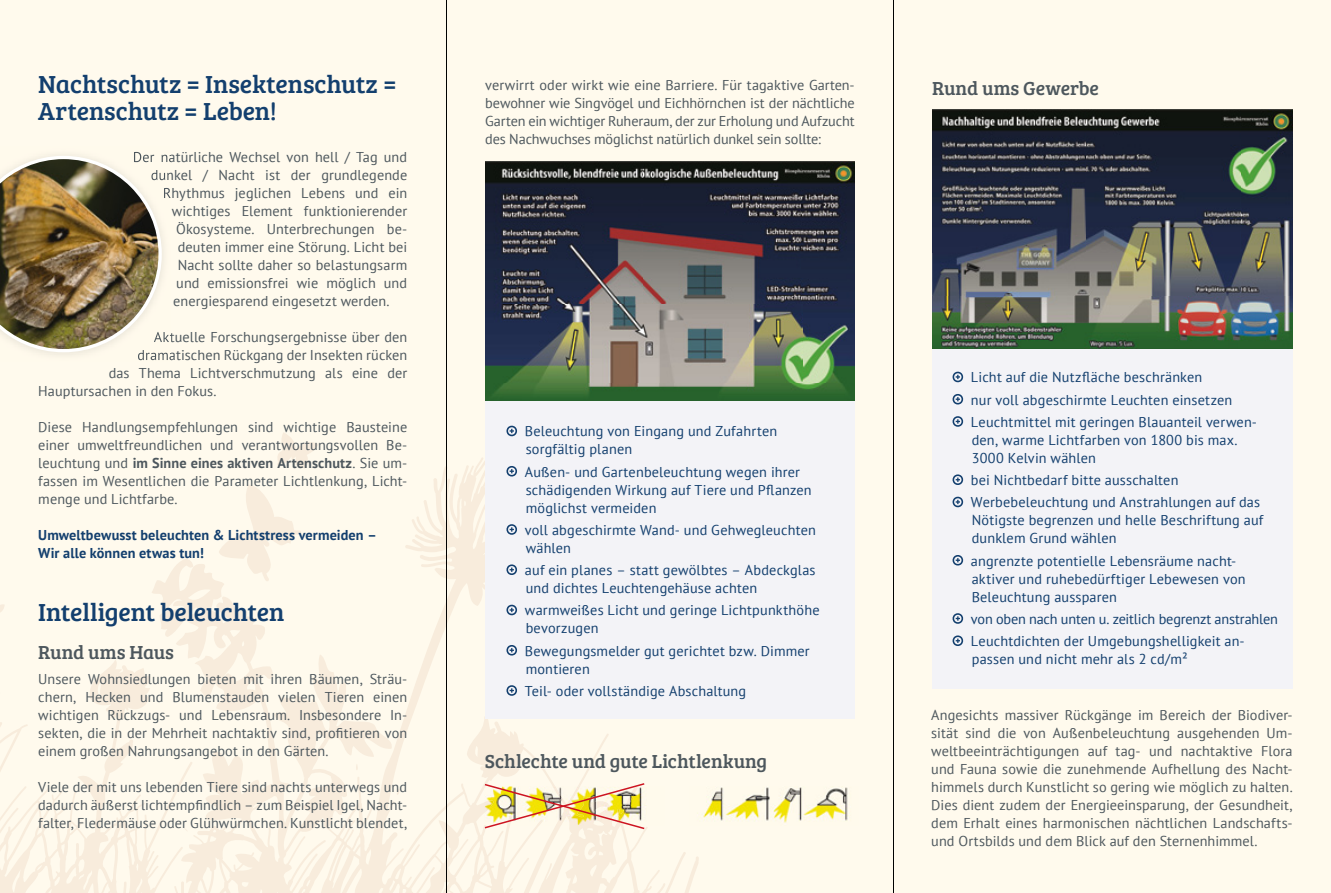
<style>
.page{position:relative;width:1331px;height:893px;background:#fffaed}
.page>*{position:absolute;margin:0;border:0;box-sizing:border-box;transform-origin:0 0}
.t1{font:25.5px/27px "Bree Serif";color:#133f6e}
.t2{font:19.5px "Bree Serif";letter-spacing:-.005em;color:#4d575d}
.t3{font:14.25px/18px "PT Sans";letter-spacing:.005em;color:#4d575d;text-align:justify}
.t4{font:14.25px/18px "PT Sans";letter-spacing:.01em;color:#133f6e}
.t5{font:700 14.25px/18px "PT Sans";letter-spacing:.01em;color:#133f6e}
.s1{font-weight:700}
</style>
<div class="page">
<svg style="left:0;top:373px;width:699px;height:520px"></svg>
<svg style="left:396px;top:789px;width:4px;height:6px"></svg>
<div style="left:485px;top:383px;width:370px;height:336px;background:#f3f3f7"></div>
<div style="left:932px;top:296px;width:361px;height:393px;background:#f3f3f7"></div>
<svg style="left:506px;top:425px;width:11px;height:12px"></svg>
<svg style="left:506px;top:466px;width:11px;height:11px"></svg>
<svg style="left:506px;top:524px;width:11px;height:11px"></svg>
<svg style="left:506px;top:564px;width:11px;height:11px"></svg>
<svg style="left:506px;top:604px;width:11px;height:12px"></svg>
<svg style="left:506px;top:645px;width:11px;height:11px"></svg>
<svg style="left:506px;top:685px;width:11px;height:11px"></svg>
<svg style="left:952px;top:371px;width:12px;height:12px"></svg>
<svg style="left:952px;top:394px;width:12px;height:11px"></svg>
<svg style="left:952px;top:416px;width:12px;height:11px"></svg>
<svg style="left:952px;top:474px;width:12px;height:11px"></svg>
<svg style="left:952px;top:496px;width:12px;height:12px"></svg>
<svg style="left:952px;top:555px;width:12px;height:11px"></svg>
<svg style="left:952px;top:613px;width:12px;height:11px"></svg>
<svg style="left:952px;top:635px;width:12px;height:11px"></svg>
<img style="left:644px;top:786px;width:21px;height:39px">
<img style="left:689px;top:786px;width:159px;height:39px">
<img style="left:485px;top:783px;width:159px;height:46px">
<img style="left:486px;top:162px;width:369px;height:238px">
<img style="left:932px;top:110px;width:309px;height:186px">
<img style="left:1241px;top:110px;width:52px;height:186px">
<img style="left:932px;top:296px;width:361px;height:52px">
<img style="left:134px;top:152px;width:37px;height:4px">
<img style="left:138px;top:352px;width:33px;height:9px">
<img style="left:0;top:156px;width:171px;height:196px">
<hr style="left:446px;top:0;width:1px;height:893px;background:#000">
<hr style="left:893px;top:0;width:1px;height:893px;background:#000">
<h1 class="t1" style="left:38px;top:69px;width:360px">Nachtschutz = Insektenschutz =<br>Artenschutz = Leben!</h1>
<p class="t3" style="left:485px;top:76px;width:371px">verwirrt oder wirkt wie eine Barriere. Für tagaktive Garten&shy;bewohner wie Singvögel und Eichhörnchen ist der nächtliche Garten ein wichtiger Ruheraum, der zur Erholung und Aufzucht des Nachwuchses möglichst natürlich dunkel sein sollte:</p>
<p class="t3" style="left:133px;top:148px;width:276px">Der natürliche Wechsel von hell / Tag und</p>
<p class="t3" style="left:151px;top:166px;width:258px">dunkel / Nacht ist der grundlegende</p>
<p class="t3" style="left:163px;top:184px;width:246px">Rhythmus jeglichen Lebens und ein</p>
<p class="t3" style="left:172px;top:202px;width:237px">wichtiges Element funktionierender</p>
<p class="t3" style="left:176px;top:220px;width:232px">Ökosysteme. Unterbrechungen be-</p>
<p class="t3" style="left:178px;top:238px;width:231px">deuten immer eine Störung. Licht bei</p>
<p class="t3" style="left:178px;top:256px;width:231px">Nacht sollte daher so belastungsarm</p>
<p class="t3" style="left:176px;top:274px;width:232px">und emissionsfrei wie möglich und</p>
<p class="t3" style="left:173px;top:292px;width:218px">energiesparend eingesetzt werden.</p>
<p class="t3" style="left:154px;top:328px;width:255px">Aktuelle Forschungsergebnisse über den</p>
<p class="t3" style="left:137px;top:346px;width:272px">dramatischen Rückgang der Insekten rücken</p>
<p class="t3" style="left:109px;top:364px;width:300px">das Thema Lichtverschmutzung als eine der</p>
<p class="t3" style="left:38px;top:382px;width:180px">Hauptursachen in den Fokus.</p>
<p class="t3" style="left:38px;top:418px;width:370px">Diese Handlungsempfehlungen sind wichtige Bausteine einer umweltfreundlichen und verantwortungsvollen Be&shy;leuchtung und <span class="s1">im Sinne eines aktiven Artenschutz</span>. Sie um&shy;fassen im Wesentlichen die Parameter Lichtlenkung, Licht&shy;menge und Lichtfarbe.</p>
<p class="t5" style="left:38px;top:526px;width:340px">Umweltbewusst beleuchten &amp; Lichtstress vermeiden –<br>Wir alle können etwas tun!</p>
<h1 class="t1" style="left:38px;top:597px;width:248px">Intelligent beleuchten</h1>
<h2 class="t2" style="left:38px;top:637px;width:137px">Rund ums Haus</h2>
<p class="t3" style="left:38px;top:670px;width:370px">Unsere Wohnsiedlungen bieten mit ihren Bäumen, Sträu&shy;chern, Hecken und Blumenstauden vielen Tieren einen wichtigen Rückzugs- und Lebensraum. Insbesondere In&shy;sekten, die in der Mehrheit nachtaktiv sind, profitieren von einem großen Nahrungsangebot in den Gärten.</p>
<p class="t3" style="left:38px;top:778px;width:370px">Viele der mit uns lebenden Tiere sind nachts unterwegs und dadurch äußerst lichtempfindlich – zum Beispiel Igel, Nacht&shy;falter, Fledermäuse oder Glühwürmchen. Kunstlicht blendet,</p>
<p class="t4" style="left:525px;top:422px;width:254px">Beleuchtung von Eingang und Zufahrten sorgfältig planen</p>
<p class="t4" style="left:525px;top:462px;width:288px">Außen- und Gartenbeleuchtung wegen ihrer schädigenden Wirkung auf Tiere und Pflanzen möglichst vermeiden</p>
<p class="t4" style="left:525px;top:520px;width:293px">voll abgeschirmte Wand- und Gehwegleuchten wählen</p>
<p class="t4" style="left:525px;top:561px;width:292px">auf ein planes – statt gewölbtes – Abdeckglas und dichtes Leuchtengehäuse achten</p>
<p class="t4" style="left:525px;top:601px;width:296px">warmweißes Licht und geringe Lichtpunkthöhe bevorzugen</p>
<p class="t4" style="left:525px;top:641px;width:286px">Bewegungsmelder gut gerichtet bzw. Dimmer montieren</p>
<p class="t4" style="left:525px;top:681px;width:223px">Teil- oder vollständige Abschaltung</p>
<h2 class="t2" style="left:485px;top:747px;width:284px">Schlechte und gute Lichtlenkung</h2>
<h2 class="t2" style="left:932px;top:74px;width:168px">Rund ums Gewerbe</h2>
<p class="t4" style="left:971px;top:366px;width:288px;line-height:22.2px">Licht auf die Nutzfläche beschränken<br>nur voll abgeschirmte Leuchten einsetzen<br>Leuchtmittel mit geringen Blauanteil verwen-</p>
<p class="t4" style="left:972px;top:430px;width:267px">den, warme Lichtfarben von 1800 bis max.<br>3000 Kelvin wählen</p>
<p class="t4" style="left:971px;top:469px;width:291px;line-height:22.2px">bei Nichtbedarf bitte ausschalten<br>Werbebeleuchtung und Anstrahlungen auf das</p>
<p class="t4" style="left:972px;top:511px;width:293px">Nötigste begrenzen und helle Beschriftung auf dunklem Grund wählen</p>
<p class="t4" style="left:971px;top:551px;width:276px">angrenzte potentielle Lebensräume nacht&shy;aktiver und ruhebedürftiger Lebewesen von<br>Beleuchtung aussparen</p>
<p class="t4" style="left:971px;top:607px;width:308px;line-height:22.2px">von oben nach unten u. zeitlich begrenzt anstrahlen<br>Leuchtdichten der Umgebungshelligkeit an-</p>
<p class="t4" style="left:972px;top:650px;width:217px">passen und nicht mehr als 2 cd/m²</p>
<p class="t3" style="left:931px;top:706px;width:363px">Angesichts massiver Rückgänge im Bereich der Biodiver&shy;sität sind die von Außenbeleuchtung ausgehenden Um&shy;weltbeeinträchtigungen auf tag- und nachtaktive Flora und Fauna sowie die zunehmende Aufhellung des Nacht&shy;himmels durch Kunstlicht so gering wie möglich zu halten.<br>Dies dient zudem der Energieeinsparung, der Gesundheit, dem Erhalt eines harmonischen nächtlichen Landschafts&shy;und Ortsbilds und dem Blick auf den Sternenhimmel.</p>
</div>
